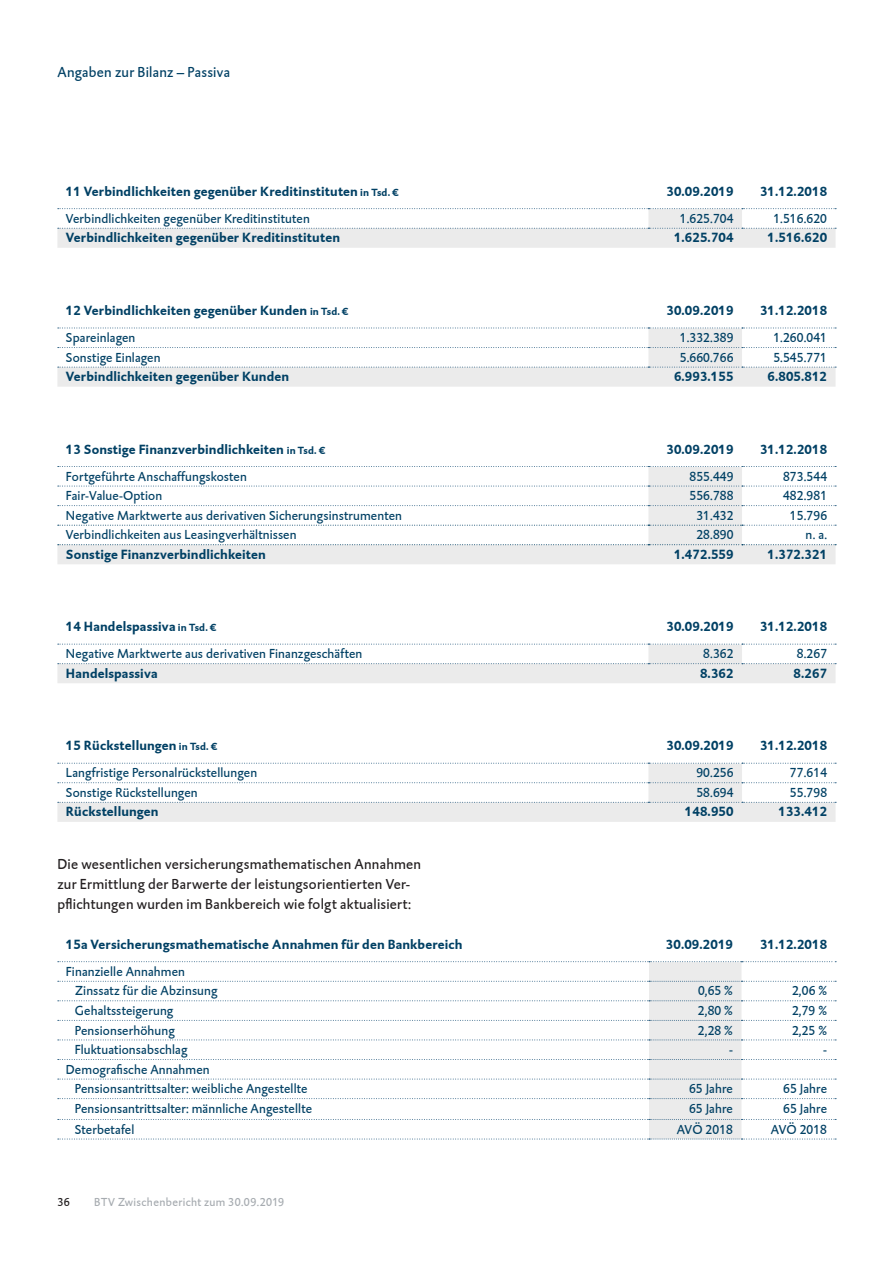
<style>
.page{position:relative;width:893px;height:1263px;background:#fff}
.page>*{position:absolute;margin:0;border:0;box-sizing:border-box;transform-origin:0 0}
.t1{font:15px/19.8px "DTL Caspari T";letter-spacing:.015em;color:#231f20}
.t2{font:15px "DTL Caspari T";letter-spacing:.015em;color:#004064}
.t3{font:13.5px/19.5px "DTL Caspari T";letter-spacing:.01em;color:#004064}
.t4{font:700 13.5px "DTL Caspari T";letter-spacing:.01em;color:#004064}
.t5{font:12px "DTL Caspari T";letter-spacing:.03em;color:#a6abb0}
.t6{font:12px "DTL Caspari T";color:#231f20}
.s1{font-size:10.5px}
</style>
<div class="page">
<svg style="left:57px;top:644px;width:779px;height:39px"></svg>
<svg style="left:57px;top:466px;width:779px;height:98px"></svg>
<svg style="left:58px;top:486px;width:778px;height:1px"></svg>
<svg style="left:58px;top:505px;width:778px;height:1px"></svg>
<svg style="left:58px;top:466px;width:778px;height:1px"></svg>
<svg style="left:58px;top:525px;width:778px;height:1px"></svg>
<svg style="left:58px;top:544px;width:778px;height:1px"></svg>
<svg style="left:57px;top:328px;width:779px;height:59px"></svg>
<svg style="left:58px;top:367px;width:778px;height:1px"></svg>
<svg style="left:58px;top:328px;width:778px;height:1px"></svg>
<svg style="left:58px;top:347px;width:778px;height:1px"></svg>
<svg style="left:57px;top:763px;width:779px;height:59px"></svg>
<svg style="left:58px;top:782px;width:778px;height:1px"></svg>
<svg style="left:58px;top:802px;width:778px;height:1px"></svg>
<svg style="left:58px;top:763px;width:778px;height:1px"></svg>
<svg style="left:57px;top:208px;width:779px;height:40px"></svg>
<svg style="left:58px;top:961px;width:778px;height:179px"></svg>
<p class="t2" style="left:57px;top:63px;width:174px">Angaben zur Bilanz – Passiva</p>
<p class="t4" style="left:66px;top:182px;width:334px">11 Verbindlichkeiten gegenüber Kreditinstituten <span class="s1">in Tsd. €</span></p>
<p class="t4" style="left:666px;top:182px;width:69px">30.09.2019</p>
<p class="t4" style="left:760px;top:182px;width:69px">31.12.2018</p>
<p class="t3" style="left:66px;top:208px;width:245px">Verbindlichkeiten gegenüber Kreditinstituten</p>
<p class="t3" style="left:680px;top:208px;width:55px">1.625.704</p>
<p class="t3" style="left:773px;top:208px;width:55px">1.516.620</p>
<p class="t4" style="left:66px;top:229px;width:276px">Verbindlichkeiten gegenüber Kreditinstituten</p>
<p class="t4" style="left:674px;top:229px;width:61px">1.625.704</p>
<p class="t4" style="left:768px;top:229px;width:61px">1.516.620</p>
<p class="t4" style="left:66px;top:302px;width:284px">12 Verbindlichkeiten gegenüber Kunden <span class="s1">in Tsd. €</span></p>
<p class="t4" style="left:666px;top:302px;width:69px">30.09.2019</p>
<p class="t4" style="left:760px;top:302px;width:69px">31.12.2018</p>
<p class="t3" style="left:66px;top:328px;width:71px">Spareinlagen</p>
<p class="t3" style="left:680px;top:328px;width:55px">1.332.389</p>
<p class="t3" style="left:773px;top:328px;width:55px">1.260.041</p>
<p class="t3" style="left:66px;top:347px;width:96px">Sonstige Einlagen</p>
<p class="t3" style="left:680px;top:347px;width:55px">5.660.766</p>
<p class="t3" style="left:773px;top:347px;width:55px">5.545.771</p>
<p class="t4" style="left:66px;top:368px;width:225px">Verbindlichkeiten gegenüber Kunden</p>
<p class="t4" style="left:674px;top:368px;width:61px">6.993.155</p>
<p class="t4" style="left:767px;top:368px;width:61px">6.805.812</p>
<p class="t4" style="left:66px;top:440px;width:260px">13 Sonstige Finanzverbindlichkeiten <span class="s1">in Tsd. €</span></p>
<p class="t4" style="left:666px;top:440px;width:69px">30.09.2019</p>
<p class="t4" style="left:760px;top:440px;width:69px">31.12.2018</p>
<p class="t3" style="left:66px;top:466px;width:183px">Fortgeführte Anschaffungskosten</p>
<p class="t3" style="left:689px;top:466px;width:45px">855.449</p>
<p class="t3" style="left:783px;top:466px;width:45px">873.544</p>
<p class="t3" style="left:66px;top:486px;width:98px">Fair-Value-Option</p>
<p class="t3" style="left:689px;top:486px;width:45px">556.788</p>
<p class="t3" style="left:783px;top:486px;width:45px">482.981</p>
<p class="t3" style="left:66px;top:505px;width:338px">Negative Marktwerte aus derivativen Sicherungsinstrumenten</p>
<p class="t3" style="left:696px;top:505px;width:39px">31.432</p>
<p class="t3" style="left:790px;top:505px;width:39px">15.796</p>
<p class="t3" style="left:66px;top:525px;width:232px">Verbindlichkeiten aus Leasingverhältnissen</p>
<p class="t3" style="left:696px;top:525px;width:39px">28.890</p>
<p class="t3" style="left:805px;top:525px;width:23px">n. a.</p>
<p class="t4" style="left:66px;top:545px;width:201px">Sonstige Finanzverbindlichkeiten</p>
<p class="t4" style="left:674px;top:545px;width:61px">1.472.559</p>
<p class="t4" style="left:768px;top:545px;width:61px">1.372.321</p>
<p class="t4" style="left:66px;top:618px;width:152px">14 Handelspassiva <span class="s1">in Tsd. €</span></p>
<p class="t4" style="left:666px;top:618px;width:69px">30.09.2019</p>
<p class="t4" style="left:760px;top:618px;width:69px">31.12.2018</p>
<p class="t3" style="left:66px;top:644px;width:298px">Negative Marktwerte aus derivativen Finanzgeschäften</p>
<p class="t3" style="left:703px;top:644px;width:32px">8.362</p>
<p class="t3" style="left:797px;top:644px;width:32px">8.267</p>
<p class="t4" style="left:66px;top:664px;width:93px">Handelspassiva</p>
<p class="t4" style="left:700px;top:664px;width:35px">8.362</p>
<p class="t4" style="left:794px;top:664px;width:35px">8.267</p>
<p class="t4" style="left:66px;top:737px;width:152px">15 Rückstellungen <span class="s1">in Tsd. €</span></p>
<p class="t4" style="left:666px;top:737px;width:69px">30.09.2019</p>
<p class="t4" style="left:760px;top:737px;width:69px">31.12.2018</p>
<p class="t3" style="left:66px;top:763px;width:193px">Langfristige Personalrückstellungen</p>
<p class="t3" style="left:696px;top:763px;width:39px">90.256</p>
<p class="t3" style="left:790px;top:763px;width:39px">77.614</p>
<p class="t3" style="left:66px;top:782px;width:133px">Sonstige Rückstellungen</p>
<p class="t3" style="left:696px;top:782px;width:39px">58.694</p>
<p class="t3" style="left:790px;top:782px;width:39px">55.798</p>
<p class="t4" style="left:66px;top:803px;width:94px">Rückstellungen</p>
<p class="t4" style="left:685px;top:803px;width:50px">148.950</p>
<p class="t4" style="left:778px;top:803px;width:50px">133.412</p>
<p class="t1" style="left:57px;top:854px;width:365px">Die wesentlichen versicherungsmathematischen Annahmen zur Ermittlung der Barwerte der leistungsorientierten Ver&shy;pflichtungen wurden im Bankbereich wie folgt aktualisiert:</p>
<p class="t4" style="left:66px;top:935px;width:398px">15a Versicherungsmathematische Annahmen für den Bankbereich</p>
<p class="t4" style="left:666px;top:935px;width:69px">30.09.2019</p>
<p class="t4" style="left:760px;top:935px;width:69px">31.12.2018</p>
<p class="t3" style="left:75px;top:961px;width:144px;text-indent:-9px">Finanzielle Annahmen<br>Zinssatz für die Abzinsung</p>
<p class="t3" style="left:698px;top:981px;width:36px">0,65 %</p>
<p class="t3" style="left:792px;top:981px;width:36px">2,06 %</p>
<p class="t3" style="left:75px;top:1000px;width:100px">Gehaltssteigerung</p>
<p class="t3" style="left:698px;top:1000px;width:36px">2,80 %</p>
<p class="t3" style="left:792px;top:1000px;width:36px">2,79 %</p>
<p class="t3" style="left:75px;top:1020px;width:101px">Pensionserhöhung</p>
<p class="t3" style="left:698px;top:1020px;width:36px">2,28 %</p>
<p class="t3" style="left:792px;top:1020px;width:36px">2,25 %</p>
<p class="t3" style="left:75px;top:1040px;width:114px">Fluktuationsabschlag</p>
<p class="t3" style="left:729px;top:1040px;width:5px">-</p>
<p class="t3" style="left:823px;top:1040px;width:5px">-</p>
<p class="t3" style="left:75px;top:1059px;width:234px;text-indent:-9px">Demografische Annahmen<br>Pensionsantrittsalter: weibliche Angestellte</p>
<p class="t3" style="left:689px;top:1079px;width:45px">65 Jahre</p>
<p class="t3" style="left:783px;top:1079px;width:45px">65 Jahre</p>
<p class="t3" style="left:75px;top:1098px;width:239px">Pensionsantrittsalter: männliche Angestellte</p>
<p class="t3" style="left:689px;top:1098px;width:45px">65 Jahre</p>
<p class="t3" style="left:783px;top:1098px;width:45px">65 Jahre</p>
<p class="t3" style="left:75px;top:1119px;width:61px">Sterbetafel</p>
<p class="t3" style="left:677px;top:1119px;width:58px">AVÖ 2018</p>
<p class="t3" style="left:771px;top:1119px;width:58px">AVÖ 2018</p>
<p class="t6" style="left:57px;top:1194px;width:14px">36</p>
<p class="t5" style="left:94px;top:1194px;width:191px">BTV Zwischenbericht zum 30.09.2019</p>
</div>
